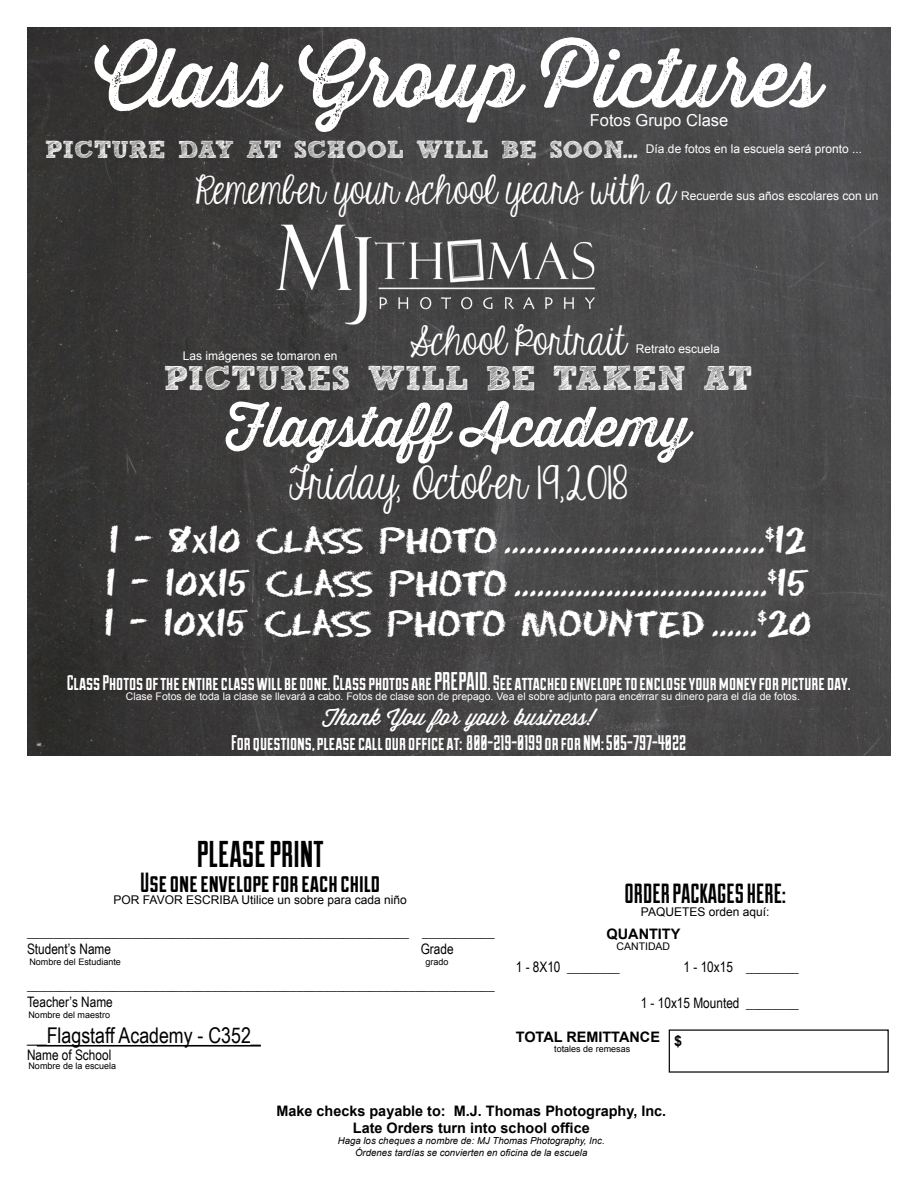
<style>
.page{position:relative;width:918px;height:1188px;background:#fff}
.page>*{position:absolute;margin:0;border:0;box-sizing:border-box;transform-origin:0 0}
.t1{font:81px "Thirsty Rough Reg One";color:#fff}
.t2{font:54.9px "Thirsty Rough Reg One";color:#fff}
.t3{font:48.15px "KG Eyes Wide Open";color:#fff}
.t4{font:42.3px "KG Eyes Wide Open";color:#fff}
.t5{font:37.35px "Duke Fill";color:#000}
.t6{font:37.2px "Chalk Dust";color:#fff}
.t7{font:700 34.2px "freeversion Sketch Block";color:#fff}
.t8{font:27.75px "Duke Fill";color:#000}
.t9{font:700 24.6px "freeversion Sketch Block";color:#fff}
.t10{font:22.8px "Wisdom Script";color:#fff}
.t11{font:21.6px "Arial Narrow";color:#000}
.t12{font:21.15px "Duke Fill";color:#fff}
.t13{font:16.5px "Arial";color:#fff}
.t14{font:14.4px "Arial Narrow";color:#000}
.t15{font:700 14.4px "Arial";color:#000}
.t16{font:12px "Arial";color:#fff}
.t17{font:12px "Arial";color:#000}
.t18{font:10.5px "Arial";color:#fff}
.t19{font:10.5px "Arial";color:#000}
.t20{font:italic 9.6px "Arial";color:#000}
.t21{font:9px "Arial";color:#000}
.s1{font-size:30.45px}
.s2{font-size:25.65px}
</style>
<div class="page">
<img style="left:27px;top:27px;width:864px;height:729px">
<hr style="left:37px;top:1045px;width:224px;height:2px;background:#000">
<img style="left:251px;top:205px;width:371px;height:128px">
<p class="t1" style="left:95px;top:18px;width:728px">Class Group Pictures</p>
<p class="t13" style="left:590px;top:110px;width:140px">Fotos Grupo Clase</p>
<p class="t9" style="left:45px;top:140px;width:594px">PICTURE DAY AT SCHOOL WILL BE SOON...</p>
<p class="t16" style="left:646px;top:141px;width:218px">Día de fotos en la escuela será pronto ...</p>
<p class="t16" style="left:681px;top:188px;width:199px">Recuerde sus años escolares con un</p>
<p class="t4" style="left:196px;top:166px;width:481px">Remember your school years with a</p>
<p class="t16" style="left:183px;top:348px;width:156px">Las imágenes se tomaron en</p>
<p class="t4" style="left:410px;top:318px;width:217px">School Portrait</p>
<p class="t16" style="left:636px;top:341px;width:86px">Retrato escuela</p>
<p class="t7" style="left:163px;top:365px;width:590px">PICTURES WILL BE TAKEN AT</p>
<p class="t2" style="left:226px;top:386px;width:466px">Flagstaff Academy</p>
<p class="t3" style="left:288px;top:457px;width:341px">Friday, October 19,2018</p>
<p class="t6" style="left:109px;top:519px;width:698px">1 - 8<span class="s1">X</span>10 CLASS PHOTO ..................................<sup>$</sup>12</p>
<p class="t6" style="left:106px;top:561px;width:705px">1 - 10X15 CLASS PHOTO .................................<sup>$</sup>15</p>
<p class="t6" style="left:105px;top:602px;width:708px">1 - 10X15 CLASS PHOTO MOUNTED ......<sup>$</sup>20</p>
<p class="t12" style="left:67px;top:670px;width:785px">Class Photos of the entire class will be done. Class photos are <span class="s2">PREPAID</span>. See attached envelope to enclose your money for picture day.</p>
<p class="t18" style="left:126px;top:689px;width:676px">Clase Fotos de toda la clase se llevará a cabo. Fotos de clase son de prepago. Vea el sobre adjunto para encerrar su dinero para el día de fotos.</p>
<p class="t10" style="left:322px;top:699px;width:274px">Thank You for your business!</p>
<p class="t12" style="left:231px;top:730px;width:457px">For questions, please call our office at: 800-219-0199 or for NM: 505-797-4022</p>
<p class="t5" style="left:197px;top:832px;width:128px">PLEASE PRINT</p>
<p class="t8" style="left:140px;top:866px;width:241px">Use one envelope for each child</p>
<p class="t17" style="left:114px;top:892px;width:295px">POR FAVOR ESCRIBA Utilice un sobre para cada niño</p>
<p class="t14" style="left:27px;top:922px;width:469px">__________________________________________________________ ___________</p>
<p class="t14" style="left:27px;top:939px;width:86px">Student’s Name</p>
<p class="t14" style="left:421px;top:939px;width:34px">Grade</p>
<p class="t14" style="left:27px;top:975px;width:469px">_______________________________________________________________________</p>
<p class="t14" style="left:27px;top:992px;width:87px">Teacher’s Name</p>
<p class="t11" style="left:27px;top:1020px;width:235px">__Flagstaff Academy - C352_</p>
<p class="t14" style="left:27px;top:1045px;width:86px">Name of School</p>
<p class="t21" style="left:29px;top:956px;width:93px">Nombre del Estudiante</p>
<p class="t21" style="left:425px;top:956px;width:25px">grado</p>
<p class="t21" style="left:28px;top:1009px;width:83px">Nombre del maestro</p>
<p class="t21" style="left:28px;top:1060px;width:89px">Nombre de la escuela</p>
<p class="t8" style="left:625px;top:877px;width:163px">ORDER PACKAGES HERE:</p>
<p class="t15" style="left:607px;top:925px;width:75px">QUANTITY</p>
<p class="t17" style="left:641px;top:904px;width:130px">PAQUETES orden aquí:</p>
<p class="t19" style="left:617px;top:940px;width:55px">CANTIDAD</p>
<p class="t14" style="left:516px;top:957px;width:106px">1 - 8X10 ________</p>
<p class="t14" style="left:684px;top:957px;width:117px">1 - 10x15 ________</p>
<p class="t14" style="left:641px;top:993px;width:160px">1 - 10x15 Mounted ________</p>
<p class="t15" style="left:516px;top:1028px;width:146px">TOTAL REMITTANCE</p>
<p class="t21" style="left:554px;top:1043px;width:78px">totales de remesas</p>
<p class="t15" style="left:674px;top:1031px;width:10px">$</p>
<p class="t15" style="left:276px;top:1102px;width:391px">Make checks payable to: M.J. Thomas Photography, Inc.</p>
<p class="t15" style="left:353px;top:1118px;width:238px">Late Orders turn into school office</p>
<p class="t20" style="left:338px;top:1135px;width:268px">Haga los cheques a nombre de: MJ Thomas Photography, Inc.</p>
<p class="t20" style="left:355px;top:1147px;width:234px">Órdenes tardías se convierten en oficina de la escuela</p>
</div>
